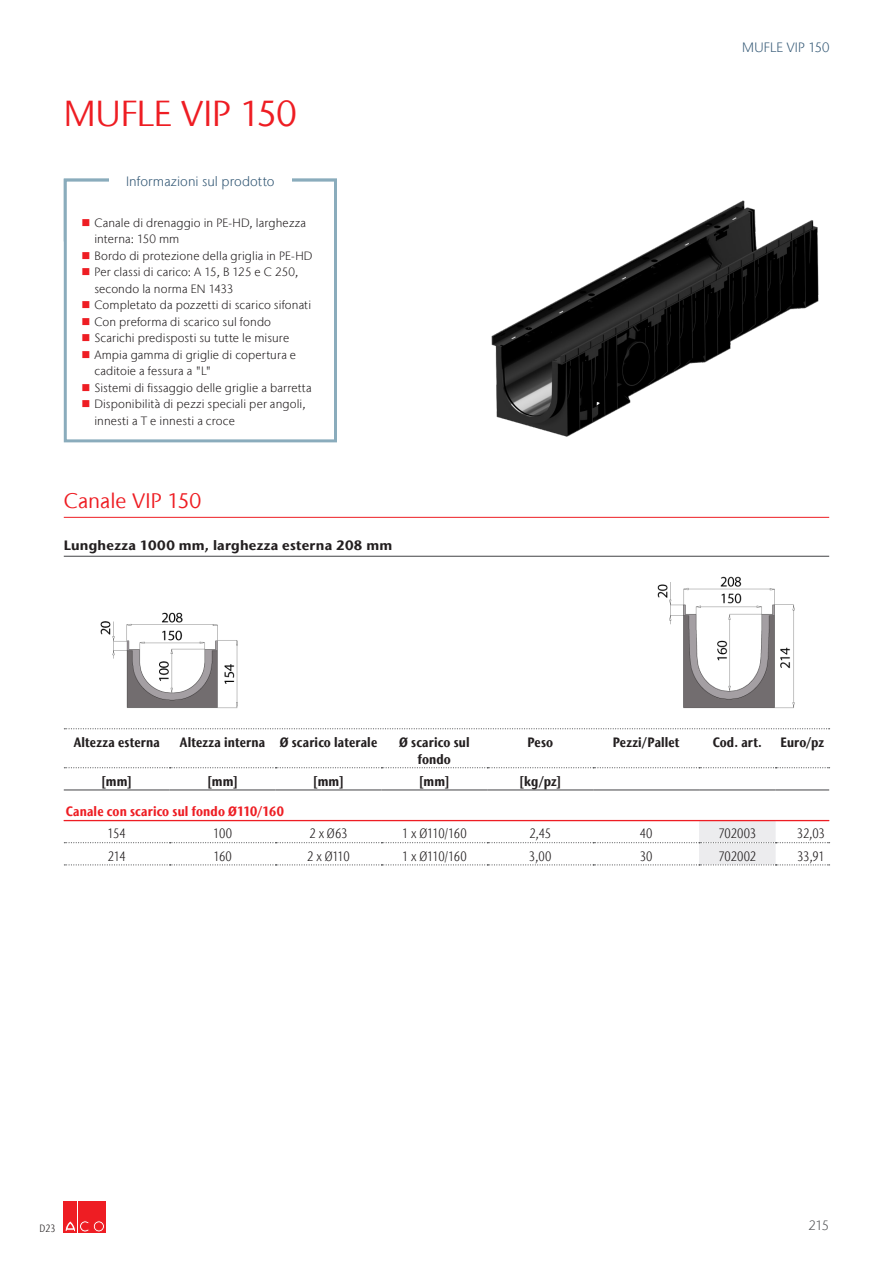
<style>
.page{position:relative;width:893px;height:1263px;background:#fff}
.page>*{position:absolute;margin:0;border:0;box-sizing:border-box;transform-origin:0 0}
.title1_across_it{font:36px "Stone Sans IIITC Com";color:#ee1d23}
.title2_it{font:21px "Stone Sans IIITC Com";color:#ee1d23}
.testataTabella_C_it{font:700 condensed 13.5px/16.2px "Stone Sans IIITC Com";letter-spacing:.01em;color:#231f20;text-align:center}
.testoTabella_C_it{font:300 condensed 13.5px "Stone Sans IIITC Com";letter-spacing:-.015em;color:#231f20}
.title3_it{font:700 13.5px "Stone Sans IIITC Com";letter-spacing:.02em;color:#231f20}
.t1{font:300 13.5px "Stone Sans IIITC Com";letter-spacing:.005em;color:#335875}
.raggruppamento_it{font:700 condensed 13.5px "Stone Sans IIITC Com";letter-spacing:.01em;color:#ee1d23}
.codice_it{font:300 condensed 13.5px "Stone Sans IIITC Com";letter-spacing:-.01em;color:#231f20}
.testoTabella_R_it{font:300 condensed 13.5px "Stone Sans IIITC Com";letter-spacing:-.025em;color:#231f20}
.t2{font:300 13.5px "Stone Sans IIITC Com";color:#57585a}
.t3{font:300 12px/16.5px "Stone Sans IIITC Com";letter-spacing:.01em;color:#231f20}
.t4{font:300 condensed 10.5px "Stone Sans IIITC Com";color:#231f20}
</style>
<div class="page">
<div style="left:64px;top:1201px;width:13px;height:32px;background:#ee1d23"></div>
<div style="left:78px;top:1201px;width:13px;height:32px;background:#ee1d23"></div>
<svg style="left:65px;top:1221px;width:24px;height:11px"></svg>
<div style="left:92px;top:1201px;width:13px;height:32px;background:#ee1d23"></div>
<svg style="left:93px;top:1221px;width:11px;height:11px"></svg>
<div style="left:93px;top:1221px;width:12px;height:11px;border:1px solid #ee1d23;border-radius:50%"></div>
<div style="left:95px;top:1223px;width:7px;height:7px;background:#ee1d23;border-radius:50%"></div>
<div style="left:95px;top:1223px;width:7px;height:7px;border:1px solid #ee1d23;border-radius:50%"></div>
<hr style="left:64px;top:517px;width:765px;height:1px;background:#ee1d23">
<hr style="left:64px;top:556px;width:765px;height:1px;background:#57585a">
<svg style="left:64px;top:728px;width:766px;height:1px"></svg>
<img style="left:100px;top:612px;width:138px;height:97px">
<img style="left:657px;top:576px;width:138px;height:133px">
<svg style="left:64px;top:767px;width:766px;height:1px"></svg>
<svg style="left:64px;top:820px;width:766px;height:45px"></svg>
<hr style="left:64px;top:789px;width:106px;height:1px;background:#57585a">
<hr style="left:170px;top:789px;width:106px;height:1px;background:#57585a">
<hr style="left:276px;top:789px;width:105px;height:1px;background:#57585a">
<hr style="left:381px;top:789px;width:106px;height:1px;background:#57585a">
<hr style="left:487px;top:789px;width:106px;height:1px;background:#57585a">
<hr style="left:593px;top:789px;width:106px;height:1px;background:#57585a">
<hr style="left:699px;top:789px;width:77px;height:1px;background:#57585a">
<hr style="left:776px;top:789px;width:53px;height:1px;background:#57585a">
<hr style="left:64px;top:820px;width:765px;height:1px;background:#ee1d23">
<img style="left:491px;top:200px;width:328px;height:237px">
<div style="left:64px;top:179px;width:273px;height:263px;border:3px solid #8aacbc"></div>
<div style="left:109px;top:172px;width:183px;height:22px;background:#fff"></div>
<p class="title1_across_it" style="left:64px;top:91px;width:234px">MUFLE VIP 150</p>
<p class="t1" style="left:126px;top:173px;width:150px">Informazioni sul prodotto</p>
<p class="t3" style="left:94px;top:214px;width:213px">Canale di drenaggio in PE-HD, larghezza interna: 150 mm</p>
<p class="t3" style="left:94px;top:247px;width:220px">Bordo di protezione della griglia in PE-HD</p>
<p class="t3" style="left:94px;top:263px;width:205px">Per classi di carico: A 15, B 125 e C 250, secondo la norma EN 1433</p>
<p class="t3" style="left:94px;top:296px;width:218px">Completato da pozzetti di scarico sifonati</p>
<p class="t3" style="left:94px;top:313px;width:178px">Con preforma di scarico sul fondo</p>
<p class="t3" style="left:94px;top:329px;width:196px">Scarichi predisposti su tutte le misure</p>
<p class="t3" style="left:94px;top:346px;width:203px">Ampia gamma di griglie di copertura e caditoie a fessura a "L"</p>
<p class="t3" style="left:94px;top:379px;width:219px">Sistemi di fissaggio delle griglie a barretta</p>
<p class="t3" style="left:94px;top:395px;width:213px">Disponibilità di pezzi speciali per angoli, innesti a T e innesti a croce</p>
<p class="title2_it" style="left:64px;top:488px;width:139px">Canale VIP 150</p>
<p class="title3_it" style="left:64px;top:537px;width:330px">Lunghezza 1000 mm, larghezza esterna 208 mm</p>
<p class="t1" style="left:742px;top:39px;width:89px">MUFLE VIP 150</p>
<p class="testataTabella_C_it" style="left:74px;top:734px;width:87px">Altezza esterna</p>
<p class="testataTabella_C_it" style="left:180px;top:734px;width:87px">Altezza interna</p>
<p class="testataTabella_C_it" style="left:280px;top:734px;width:99px">Ø scarico laterale</p>
<p class="testataTabella_C_it" style="left:399px;top:734px;width:72px">Ø scarico sul fondo</p>
<p class="testataTabella_C_it" style="left:527px;top:734px;width:27px">Peso</p>
<p class="testataTabella_C_it" style="left:613px;top:734px;width:68px">Pezzi/Pallet</p>
<p class="testataTabella_C_it" style="left:713px;top:734px;width:51px">Cod. art.</p>
<p class="testataTabella_C_it" style="left:780px;top:734px;width:45px">Euro/pz</p>
<p class="testataTabella_C_it" style="left:101px;top:773px;width:33px">[mm]</p>
<p class="testataTabella_C_it" style="left:207px;top:773px;width:33px">[mm]</p>
<p class="testataTabella_C_it" style="left:313px;top:773px;width:33px">[mm]</p>
<p class="testataTabella_C_it" style="left:419px;top:773px;width:33px">[mm]</p>
<p class="testataTabella_C_it" style="left:519px;top:773px;width:44px">[kg/pz]</p>
<p class="raggruppamento_it" style="left:66px;top:803px;width:219px">Canale con scarico sul fondo Ø110/160</p>
<p class="testoTabella_C_it" style="left:108px;top:825px;width:20px">154</p>
<p class="testoTabella_C_it" style="left:213px;top:825px;width:20px">100</p>
<p class="testoTabella_C_it" style="left:309px;top:825px;width:39px">2 x Ø63</p>
<p class="testoTabella_C_it" style="left:402px;top:825px;width:66px">1 x Ø110/160</p>
<p class="testoTabella_C_it" style="left:529px;top:825px;width:23px">2,45</p>
<p class="testoTabella_C_it" style="left:640px;top:825px;width:14px">40</p>
<p class="codice_it" style="left:718px;top:825px;width:39px">702003</p>
<p class="testoTabella_R_it" style="left:797px;top:825px;width:30px">32,03</p>
<p class="testoTabella_C_it" style="left:108px;top:848px;width:20px">214</p>
<p class="testoTabella_C_it" style="left:213px;top:848px;width:20px">160</p>
<p class="testoTabella_C_it" style="left:307px;top:848px;width:44px">2 x Ø110</p>
<p class="testoTabella_C_it" style="left:402px;top:848px;width:66px">1 x Ø110/160</p>
<p class="testoTabella_C_it" style="left:529px;top:848px;width:24px">3,00</p>
<p class="testoTabella_C_it" style="left:640px;top:848px;width:14px">30</p>
<p class="codice_it" style="left:718px;top:848px;width:39px">702002</p>
<p class="testoTabella_R_it" style="left:797px;top:848px;width:29px">33,91</p>
<p class="t4" style="left:40px;top:1221px;width:17px">D23</p>
<p class="t2" style="left:808px;top:1217px;width:22px">215</p>
</div>
